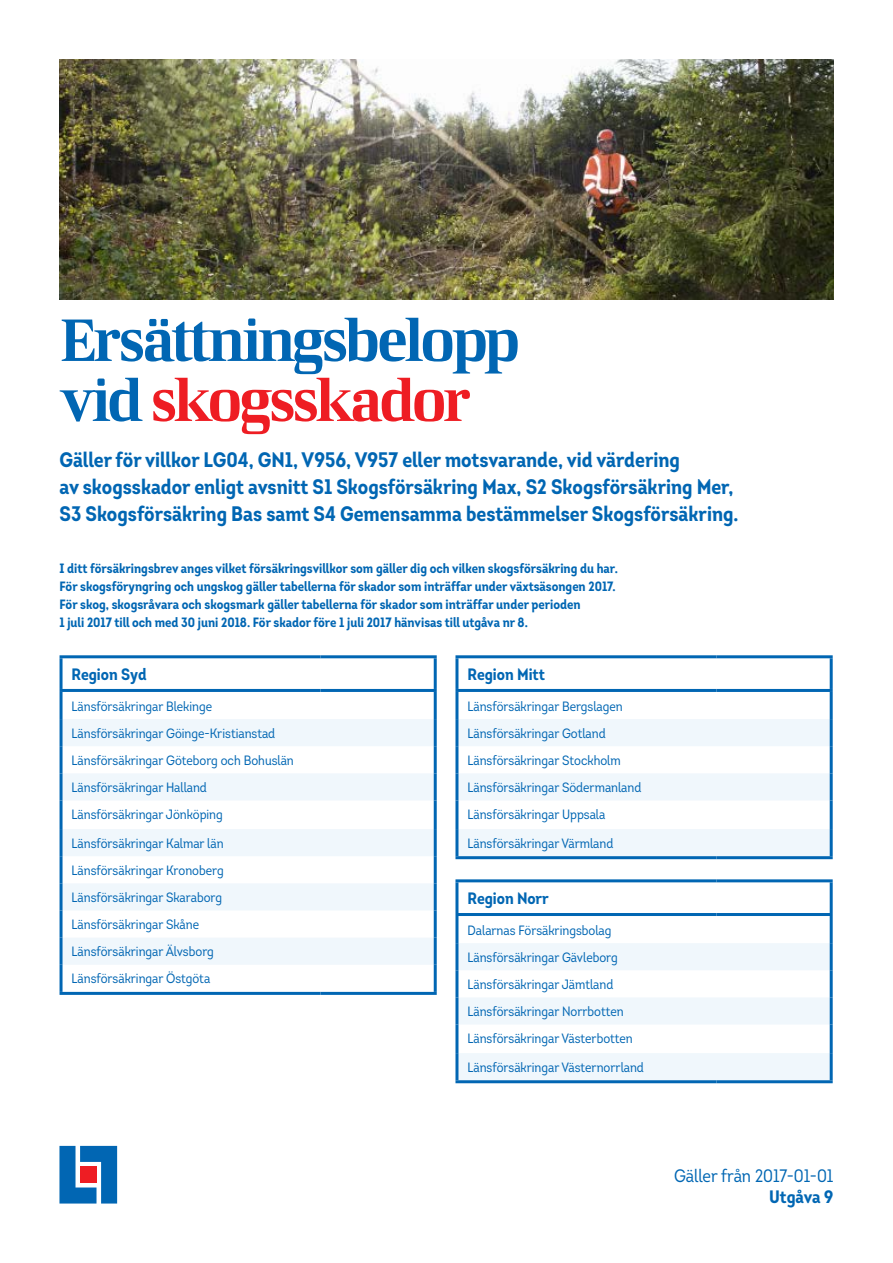
<style>
.page{position:relative;width:893px;height:1263px;background:#fff}
.page>*{position:absolute;margin:0;border:0;box-sizing:border-box;transform-origin:0 0}
.t1{font:60px/60px "LF Rubrik";letter-spacing:-.05em;color:#0166b3}
.t2{font:700 21px/27px "Intro Cond";color:#0166b3}
.t3{font:18px "Intro Cond";color:#0166b3}
.t4{font:700 18px "Intro Cond";color:#0166b3}
.t5{font:700 16.5px "Intro Cond";color:#0166b3}
.t6{font:13.5px/27.2px "Intro Cond";color:#0166b3}
.t7{font:700 13.5px/18px "Intro Cond";color:#0166b3}
.s1{color:#ee1d23}
</style>
<div class="page">
<img style="left:60px;top:60px;width:773px;height:240px">
<svg style="left:59px;top:1146px;width:58px;height:57px"></svg>
<div style="left:80px;top:1166px;width:17px;height:17px;background:#ee1d23"></div>
<svg style="left:63px;top:719px;width:371px;height:246px;fill:#f0f7fc"></svg>
<hr style="left:60px;top:692px;width:3px;height:27px;background:#0166b3">
<hr style="left:60px;top:719px;width:3px;height:27px;background:#0166b3">
<hr style="left:60px;top:746px;width:3px;height:27px;background:#0166b3">
<hr style="left:60px;top:773px;width:3px;height:27px;background:#0166b3">
<hr style="left:60px;top:800px;width:3px;height:29px;background:#0166b3">
<hr style="left:60px;top:829px;width:3px;height:27px;background:#0166b3">
<hr style="left:60px;top:856px;width:3px;height:27px;background:#0166b3">
<hr style="left:60px;top:883px;width:3px;height:27px;background:#0166b3">
<hr style="left:60px;top:910px;width:3px;height:27px;background:#0166b3">
<hr style="left:60px;top:937px;width:3px;height:28px;background:#0166b3">
<hr style="left:60px;top:965px;width:3px;height:27px;background:#0166b3">
<hr style="left:434px;top:692px;width:3px;height:27px;background:#0166b3">
<hr style="left:434px;top:719px;width:3px;height:27px;background:#0166b3">
<hr style="left:434px;top:746px;width:3px;height:27px;background:#0166b3">
<hr style="left:434px;top:773px;width:3px;height:27px;background:#0166b3">
<hr style="left:434px;top:800px;width:3px;height:29px;background:#0166b3">
<hr style="left:434px;top:829px;width:3px;height:27px;background:#0166b3">
<hr style="left:434px;top:856px;width:3px;height:27px;background:#0166b3">
<hr style="left:434px;top:883px;width:3px;height:27px;background:#0166b3">
<hr style="left:434px;top:910px;width:3px;height:27px;background:#0166b3">
<hr style="left:434px;top:937px;width:3px;height:28px;background:#0166b3">
<hr style="left:434px;top:965px;width:3px;height:27px;background:#0166b3">
<hr style="left:60px;top:655px;width:260px;height:3px;background:#0166b3">
<hr style="left:60px;top:658px;width:3px;height:31px;background:#0166b3">
<hr style="left:320px;top:655px;width:117px;height:3px;background:#0166b3">
<hr style="left:434px;top:658px;width:3px;height:31px;background:#0166b3">
<hr style="left:60px;top:689px;width:260px;height:3px;background:#0166b3">
<hr style="left:320px;top:689px;width:117px;height:3px;background:#0166b3">
<hr style="left:60px;top:992px;width:260px;height:3px;background:#0166b3">
<hr style="left:320px;top:992px;width:117px;height:3px;background:#0166b3">
<svg style="left:458px;top:719px;width:372px;height:137px;fill:#f0f7fc"></svg>
<hr style="left:455px;top:692px;width:3px;height:27px;background:#0166b3">
<hr style="left:455px;top:719px;width:3px;height:27px;background:#0166b3">
<hr style="left:455px;top:746px;width:3px;height:27px;background:#0166b3">
<hr style="left:455px;top:773px;width:3px;height:27px;background:#0166b3">
<hr style="left:455px;top:800px;width:3px;height:29px;background:#0166b3">
<hr style="left:455px;top:829px;width:3px;height:27px;background:#0166b3">
<hr style="left:830px;top:692px;width:3px;height:27px;background:#0166b3">
<hr style="left:830px;top:719px;width:3px;height:27px;background:#0166b3">
<hr style="left:830px;top:746px;width:3px;height:27px;background:#0166b3">
<hr style="left:830px;top:773px;width:3px;height:27px;background:#0166b3">
<hr style="left:830px;top:800px;width:3px;height:29px;background:#0166b3">
<hr style="left:830px;top:829px;width:3px;height:27px;background:#0166b3">
<hr style="left:455px;top:655px;width:261px;height:3px;background:#0166b3">
<hr style="left:455px;top:658px;width:3px;height:31px;background:#0166b3">
<hr style="left:716px;top:655px;width:117px;height:3px;background:#0166b3">
<hr style="left:830px;top:658px;width:3px;height:31px;background:#0166b3">
<hr style="left:455px;top:689px;width:261px;height:3px;background:#0166b3">
<hr style="left:716px;top:689px;width:117px;height:3px;background:#0166b3">
<hr style="left:455px;top:856px;width:261px;height:3px;background:#0166b3">
<hr style="left:716px;top:856px;width:117px;height:3px;background:#0166b3">
<svg style="left:458px;top:943px;width:372px;height:137px;fill:#f0f7fc"></svg>
<hr style="left:455px;top:916px;width:3px;height:27px;background:#0166b3">
<hr style="left:455px;top:943px;width:3px;height:27px;background:#0166b3">
<hr style="left:455px;top:970px;width:3px;height:27px;background:#0166b3">
<hr style="left:455px;top:997px;width:3px;height:27px;background:#0166b3">
<hr style="left:455px;top:1024px;width:3px;height:29px;background:#0166b3">
<hr style="left:455px;top:1053px;width:3px;height:27px;background:#0166b3">
<hr style="left:830px;top:916px;width:3px;height:27px;background:#0166b3">
<hr style="left:830px;top:943px;width:3px;height:27px;background:#0166b3">
<hr style="left:830px;top:970px;width:3px;height:27px;background:#0166b3">
<hr style="left:830px;top:997px;width:3px;height:27px;background:#0166b3">
<hr style="left:830px;top:1024px;width:3px;height:29px;background:#0166b3">
<hr style="left:830px;top:1053px;width:3px;height:27px;background:#0166b3">
<hr style="left:455px;top:879px;width:261px;height:3px;background:#0166b3">
<hr style="left:455px;top:882px;width:3px;height:31px;background:#0166b3">
<hr style="left:716px;top:879px;width:117px;height:3px;background:#0166b3">
<hr style="left:830px;top:882px;width:3px;height:31px;background:#0166b3">
<hr style="left:455px;top:913px;width:261px;height:3px;background:#0166b3">
<hr style="left:716px;top:913px;width:117px;height:3px;background:#0166b3">
<hr style="left:455px;top:1080px;width:261px;height:3px;background:#0166b3">
<hr style="left:716px;top:1080px;width:117px;height:3px;background:#0166b3">
<h1 class="t1" style="left:60px;top:309px;width:461px">Ersättningsbelopp vid <span class="s1">skogsskador</span></h1>
<h2 class="t2" style="left:60px;top:446px;width:680px">Gäller för villkor LG04, GN1, V956, V957 eller motsvarande, vid värdering<br>av skogsskador enligt avsnitt S1 Skogsförsäkring Max, S2 Skogsförsäkring Mer,<br>S3 Skogsförsäkring Bas samt S4 Gemensamma bestämmelser Skogsförsäkring.</h2>
<p class="t7" style="left:60px;top:559px;width:560px">I ditt försäkringsbrev anges vilket försäkringsvillkor som gäller dig och vilken skogsförsäkring du har.<br>För skogsföryngring och ungskog gäller tabellerna för skador som inträffar under växtsäsongen 2017.<br>För skog, skogsråvara och skogsmark gäller tabellerna för skador som inträffar under perioden<br>1 juli 2017 till och med 30 juni 2018. För skador före 1 juli 2017 hänvisas till utgåva nr 8.</p>
<p class="t5" style="left:72px;top:663px;width:76px">Region Syd</p>
<p class="t6" style="left:72px;top:692px;width:224px">Länsförsäkringar Blekinge Länsförsäkringar Göinge-Kristianstad Länsförsäkringar Göteborg och Bohuslän Länsförsäkringar Halland Länsförsäkringar Jönköping</p>
<p class="t6" style="left:72px;top:829px;width:153px">Länsförsäkringar Kalmar län<br>Länsförsäkringar Kronoberg<br>Länsförsäkringar Skaraborg<br>Länsförsäkringar Skåne<br>Länsförsäkringar Älvsborg<br>Länsförsäkringar Östgöta</p>
<p class="t5" style="left:468px;top:663px;width:79px">Region Mitt</p>
<p class="t6" style="left:468px;top:692px;width:175px">Länsförsäkringar Bergslagen<br>Länsförsäkringar Gotland<br>Länsförsäkringar Stockholm<br>Länsförsäkringar Södermanland<br>Länsförsäkringar Uppsala</p>
<p class="t6" style="left:468px;top:829px;width:147px">Länsförsäkringar Värmland</p>
<p class="t5" style="left:468px;top:887px;width:83px">Region Norr</p>
<p class="t6" style="left:468px;top:916px;width:167px">Dalarnas Försäkringsbolag<br>Länsförsäkringar Gävleborg<br>Länsförsäkringar Jämtland<br>Länsförsäkringar Norrbotten<br>Länsförsäkringar Västerbotten</p>
<p class="t6" style="left:468px;top:1053px;width:178px">Länsförsäkringar Västernorrland</p>
<h3 class="t3" style="left:674px;top:1164px;width:161px">Gäller från 2017-01-01</h3>
<h3 class="t4" style="left:769px;top:1186px;width:66px">Utgåva 9</h3>
</div>
